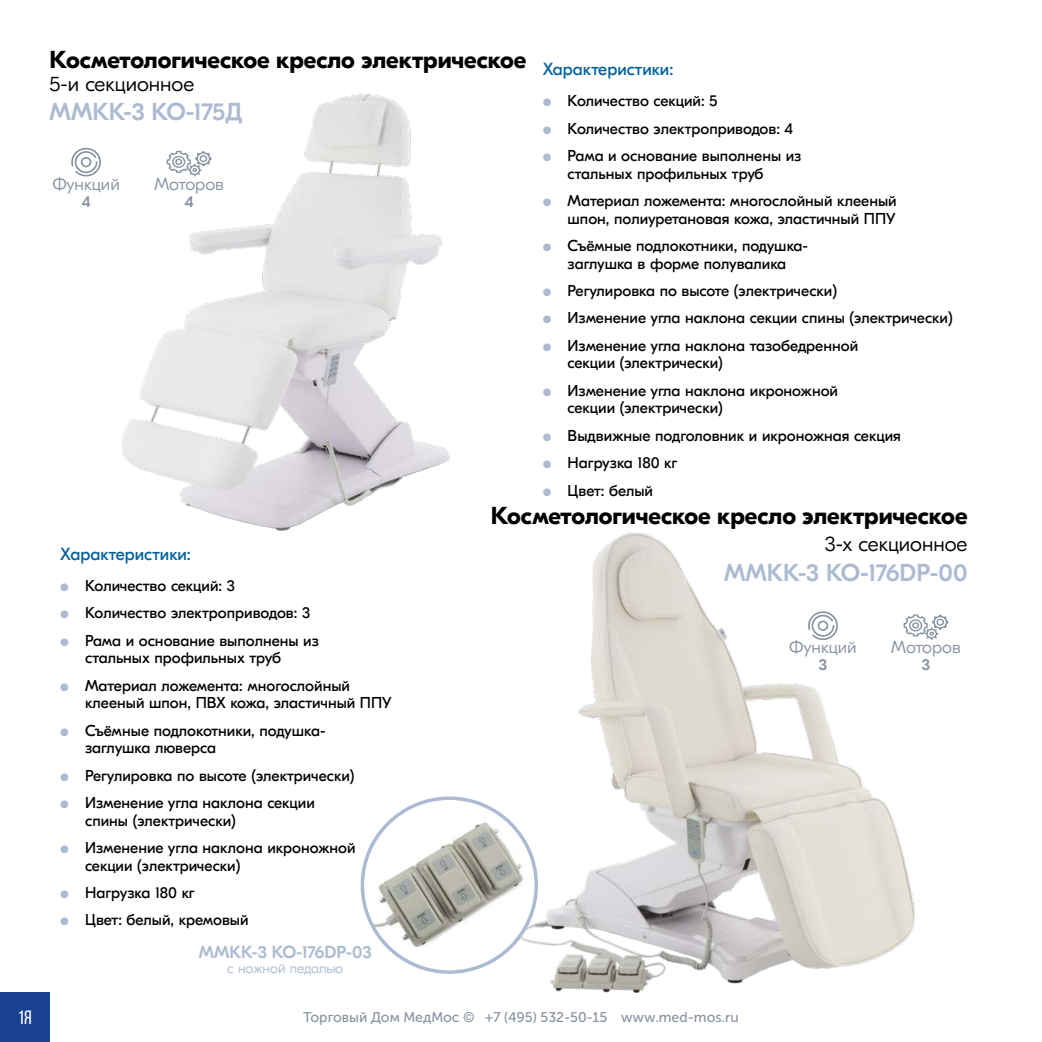
<style>
.page{position:relative;width:1042px;height:1042px;background:#fff}
.page>*{position:absolute;margin:0;border:0;box-sizing:border-box;transform-origin:0 0}
.t1{font:700 24.5px "GT Eesti Pro Display";color:#000}
.t2{font:500 24.5px "GT Eesti Pro Display";letter-spacing:-.01em;color:#acbbd2}
.t3{font:300 21px "GT Eesti Pro Display";color:#000}
.t4{font:19.25px "Bebas Neue";color:#fff}
.t5{font:17.5px "GT Eesti Pro Display";color:#00619e}
.t6{font:300 17.5px "GT Eesti Pro Display";color:#8892a1}
.t7{font:500 17.5px "GT Eesti Pro Display";letter-spacing:-.01em;color:#acbbd2}
.t8{font:15.75px/27.5px "GT Eesti Pro Display";color:#000}
.t9{font:500 15.75px "GT Eesti Pro Display";color:#8892a1}
.t10{font:14px "Museo Sans Cyrl 500";color:#8892a1}
.t11{font:300 14px "GT Eesti Pro Display";color:#acbbd2}
.s1{font-weight:300;font-size:10.5px;color:#acbbd2}
</style>
<div class="page">
<div style="left:0;top:992px;width:50px;height:50px;background:#18428f"></div>
<img style="left:519px;top:532px;width:397px;height:460px">
<svg style="left:71px;top:148px;width:30px;height:28px"></svg>
<svg style="left:903px;top:614px;width:45px;height:26px"></svg>
<svg style="left:808px;top:611px;width:30px;height:29px"></svg>
<img style="left:362px;top:798px;width:174px;height:174px;border-radius:87px">
<div style="left:361px;top:796px;width:177px;height:178px;border:4px solid #acbbd2;border-radius:50%"></div>
<img style="left:121px;top:94px;width:328px;height:436px">
<h1 class="t1" style="left:50px;top:46px;width:478px">Косметологическое кресло электрическое</h1>
<h2 class="t3" style="left:50px;top:72px;width:146px">5-и секционное</h2>
<h1 class="t2" style="left:50px;top:98px;width:194px">ММКК-3 КО-175Д</h1>
<p class="t6" style="left:52px;top:174px;width:69px">Функций</p>
<p class="t6" style="left:154px;top:174px;width:71px">Моторов</p>
<p class="t9" style="left:82px;top:193px;width:10px">4</p>
<p class="t9" style="left:185px;top:193px;width:10px">4</p>
<p class="t5" style="left:543px;top:60px;width:132px">Характеристики:</p>
<p class="t8" style="left:543px;top:88px;width:260px"><span class="s1">А</span> Количество секций: 5<br><span class="s1">А</span> Количество электроприводов: 4<br><span class="s1">А</span> Рама и основание выполнены из</p>
<p class="t8" style="left:543px;top:160px;width:355px;text-indent:25px">стальных профильных труб<br><span class="s1">А</span> Материал ложемента: многослойный клееный</p>
<p class="t8" style="left:543px;top:205px;width:354px;text-indent:25px">шпон, полиуретановая кожа, эластичный ППУ<br><span class="s1">А</span> Съёмные подлокотники, подушка-</p>
<p class="t8" style="left:543px;top:250px;width:411px;text-indent:25px">заглушка в форме полувалика<br><span class="s1">А</span> Регулировка по высоте (электрически)<br><span class="s1">А</span> Изменение угла наклона секции спины (электрически)<br><span class="s1">А</span> Изменение угла наклона тазобедренной</p>
<p class="t8" style="left:543px;top:350px;width:297px;text-indent:25px">секции (электрически)<br><span class="s1">А</span> Изменение угла наклона икроножной</p>
<p class="t8" style="left:543px;top:394px;width:360px;text-indent:25px">секции (электрически)<br><span class="s1">А</span> Выдвижные подголовник и икроножная секция<br><span class="s1">А</span> Нагрузка 180 кг<br><span class="s1">А</span> Цвет: белый</p>
<p class="t5" style="left:60px;top:544px;width:132px">Характеристики:</p>
<p class="t8" style="left:60px;top:572px;width:260px"><span class="s1">А</span> Количество секций: 3<br><span class="s1">А</span> Количество электроприводов: 3<br><span class="s1">А</span> Рама и основание выполнены из</p>
<p class="t8" style="left:60px;top:644px;width:291px;text-indent:25px">стальных профильных труб<br><span class="s1">А</span> Материал ложемента: многослойный</p>
<p class="t8" style="left:60px;top:689px;width:333px;text-indent:25px">клееный шпон, ПВХ кожа, эластичный ППУ<br><span class="s1">А</span> Съёмные подлокотники, подушка-</p>
<p class="t8" style="left:60px;top:734px;width:296px;text-indent:25px">заглушка люверса<br><span class="s1">А</span> Регулировка по высоте (электрически)<br><span class="s1">А</span> Изменение угла наклона секции</p>
<p class="t8" style="left:60px;top:807px;width:297px;text-indent:25px">спины (электрически)<br><span class="s1">А</span> Изменение угла наклона икроножной</p>
<p class="t8" style="left:60px;top:852px;width:190px;text-indent:25px">секции (электрически)<br><span class="s1">А</span> Нагрузка 180 кг<br><span class="s1">А</span> Цвет: белый, кремовый</p>
<p class="t7" style="left:199px;top:942px;width:174px">ММКК-3 КО-176DP-03</p>
<p class="t11" style="left:227px;top:961px;width:117px">с ножной педалью</p>
<h1 class="t1" style="left:491px;top:502px;width:478px">Косметологическое кресло электрическое</h1>
<h2 class="t3" style="left:825px;top:532px;width:144px">3-х секционное</h2>
<h1 class="t2" style="left:724px;top:559px;width:245px">ММКК-3 КО-176DP-00</h1>
<p class="t6" style="left:789px;top:637px;width:69px">Функций</p>
<p class="t6" style="left:891px;top:637px;width:71px">Моторов</p>
<p class="t9" style="left:819px;top:656px;width:10px">3</p>
<p class="t9" style="left:922px;top:656px;width:10px">3</p>
<p class="t4" style="left:18px;top:1007px;width:16px">42</p>
<p class="t10" style="left:303px;top:1010px;width:437px">Торговый Дом МедМос © +7 (495) 532-50-15 www.med-mos.ru</p>
</div>
